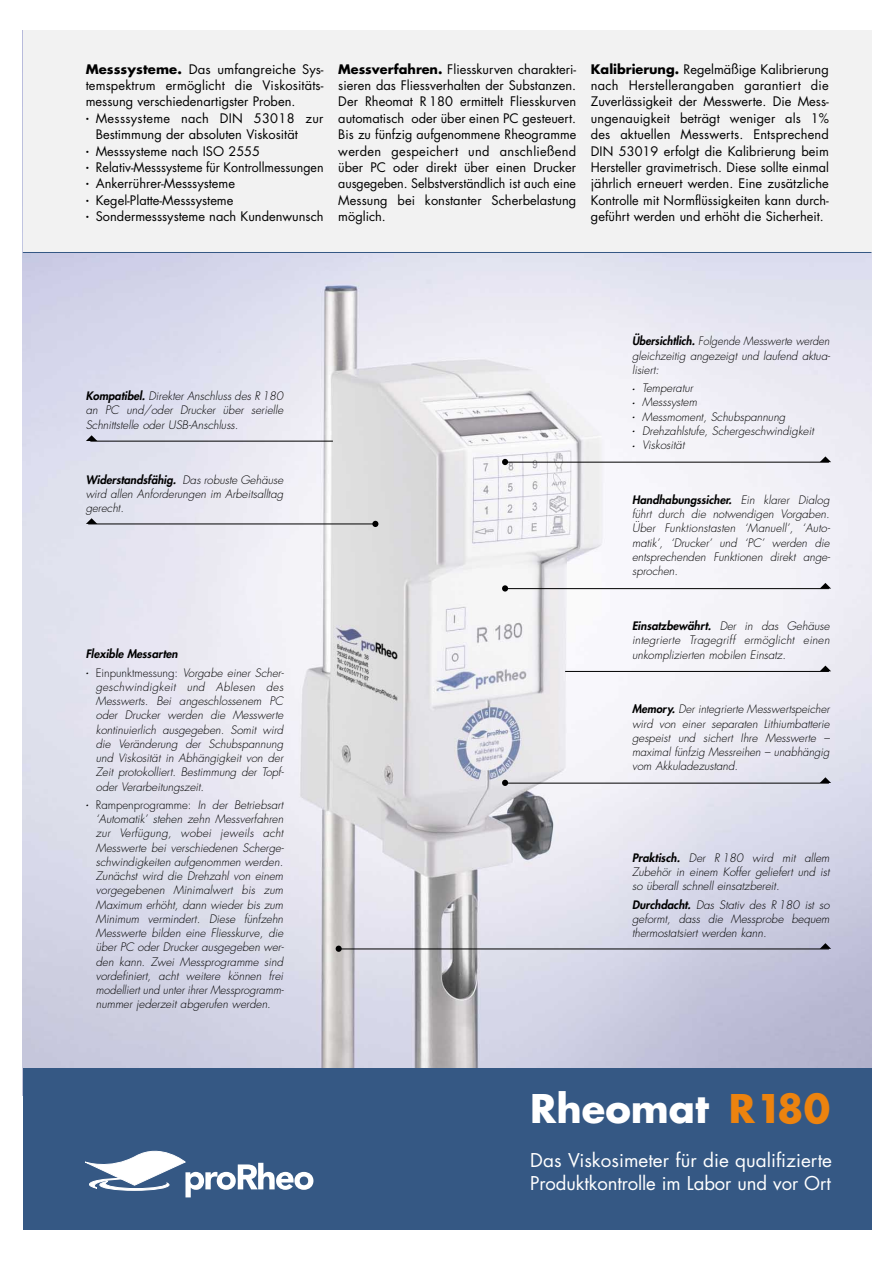
<style>
.page{position:relative;width:893px;height:1263px;background:#fff}
.page>*{position:absolute;margin:0;border:0;box-sizing:border-box;transform-origin:0 0}
.t1{font:700 38.4px "Futura";color:#fff}
.t2{font:18.6px/23.1px "Futura";color:#fff}
.t3{font:12.9px/16.4px "Futura";color:#000;text-align:justify}
.t4{font:italic 300 11.4px/14.2px "Futura";color:#000;text-align:justify}
.t5{font:italic 300 11.4px/14.2px "Futura";color:#000;text-align:justify;scale:.96 1}
.t6{font:italic 800 11.4px "Futura";color:#000}
.s1{font-weight:700}
.s2{font-size:5.7px}
.s3{font-weight:800}
.s4{font-size:4.2px}
.s5{font-style:normal}
.s6{color:#ec830f}
</style>
<div class="page">
<img style="left:23px;top:253px;width:848px;height:815px">
<div style="left:23px;top:1068px;width:848px;height:162px;background:#355884"></div>
<div style="left:23px;top:30px;width:848px;height:223px;background:#f2f2f2"></div>
<hr style="left:23px;top:252px;width:848px;height:1px;background:#355884">
<svg style="left:85px;top:1150px;width:228px;height:47px"></svg>
<hr style="left:90px;top:441px;width:243px;height:1px;background:#000">
<svg style="left:86px;top:435px;width:11px;height:6px"></svg>
<hr style="left:565px;top:671px;width:263px;height:1px;background:#000">
<svg style="left:819px;top:666px;width:12px;height:5px"></svg>
<hr style="left:505px;top:588px;width:323px;height:1px;background:#000">
<div style="left:502px;top:585px;width:6px;height:7px;background:#000;border-radius:50%"></div>
<svg style="left:819px;top:583px;width:12px;height:6px"></svg>
<hr style="left:505px;top:462px;width:323px;height:1px;background:#000">
<svg style="left:502px;top:459px;width:6px;height:6px"></svg>
<svg style="left:819px;top:456px;width:12px;height:6px"></svg>
<hr style="left:505px;top:783px;width:323px;height:1px;background:#000">
<svg style="left:502px;top:780px;width:6px;height:6px"></svg>
<svg style="left:819px;top:777px;width:12px;height:6px"></svg>
<hr style="left:340px;top:949px;width:488px;height:1px;background:#000">
<div style="left:335px;top:946px;width:7px;height:6px;background:#000;border-radius:50%"></div>
<svg style="left:819px;top:943px;width:12px;height:6px"></svg>
<hr style="left:88px;top:524px;width:288px;height:1px;background:#000">
<svg style="left:372px;top:521px;width:6px;height:6px"></svg>
<svg style="left:86px;top:518px;width:11px;height:6px"></svg>
<p class="t3" style="left:86px;top:62px;width:239px"><span class="s1">Messsysteme.</span> Das umfangreiche Sys&shy;temspektrum ermöglicht die Viskositäts&shy;messung verschiedenartigster Proben.</p>
<p class="t3" style="left:96px;top:111px;width:229px;text-indent:-10px"><span class="s2">•</span> Messsysteme nach DIN 53018 zur<br>Bestimmung der absoluten Viskosität</p>
<p class="t3" style="left:86px;top:144px;width:176px"><span class="s2">•</span> Messsysteme nach ISO 2555</p>
<p class="t3" style="left:86px;top:160px;width:239px"><span class="s2">•</span> Relativ-Messsysteme für Kontrollmessungen</p>
<p class="t3" style="left:86px;top:176px;width:151px"><span class="s2">•</span> Ankerrührer-Messsysteme</p>
<p class="t3" style="left:86px;top:193px;width:149px"><span class="s2">•</span> Kegel-Platte-Messsysteme</p>
<p class="t3" style="left:86px;top:209px;width:239px"><span class="s2">•</span> Sondermesssysteme nach Kundenwunsch</p>
<p class="t3" style="left:338px;top:62px;width:239px"><span class="s1">Messverfahren.</span> Fliesskurven charakteri&shy;sieren das Fliessverhalten der Substanzen.<br>Der Rheomat R 180 ermittelt Fliesskurven automatisch oder über einen PC gesteuert.<br>Bis zu fünfzig aufgenommene Rheogramme werden gespeichert und anschließend über PC oder direkt über einen Drucker ausgegeben. Selbstverständlich ist auch eine Messung bei konstanter Scherbelastung möglich.</p>
<p class="t3" style="left:591px;top:62px;width:240px"><span class="s1">Kalibrierung.</span> Regelmäßige Kalibrierung nach Herstellerangaben garantiert die Zuverlässigkeit der Messwerte. Die Mess&shy;ungenauigkeit beträgt weniger als 1% des aktuellen Messwerts. Entsprechend DIN 53019 erfolgt die Kalibrierung beim Hersteller gravimetrisch. Diese sollte einmal jährlich erneuert werden. Eine zusätzliche Kontrolle mit Normflüssigkeiten kann durch&shy;geführt werden und erhöht die Sicherheit.</p>
<p class="t4" style="left:86px;top:390px;width:199px"><span class="s3">Kompatibel.</span> Direkter Anschluss des R 180 an PC und/oder Drucker über serielle Schnittstelle oder USB-Anschluss.</p>
<p class="t4" style="left:86px;top:473px;width:199px"><span class="s3">Widerstandsfähig.</span> Das robuste Gehäuse wird allen Anforderungen im Arbeitsalltag gerecht.</p>
<p class="t6" style="left:86px;top:649px;width:94px">Flexible Messarten</p>
<p class="t4" style="left:96px;top:666px;width:189px;text-indent:-10px"><span class="s4">•</span> <span class="s5">Einpunktmessung:</span> Vorgabe einer Scher&shy;geschwindigkeit und Ablesen des Messwerts. Bei angeschlossenem PC oder Drucker werden die Messwerte kontinuierlich ausgegeben. Somit wird die Veränderung der Schubspannung und Viskosität in Abhängigkeit von der Zeit protokolliert. Bestimmung der Topf&shy;oder Verarbeitungszeit.</p>
<p class="t4" style="left:96px;top:799px;width:190px;text-indent:-10px"><span class="s4">•</span> <span class="s5">Rampenprogramme:</span> In der Betriebsart ‘Automatik’ stehen zehn Messverfahren zur Verfügung, wobei jeweils acht Messwerte bei verschiedenen Scherge&shy;schwindigkeiten aufgenommen werden.<br>Zunächst wird die Drehzahl von einem vorgegebenen Minimalwert bis zum Maximum erhöht, dann wieder bis zum Minimum vermindert. Diese fünfzehn Messwerte bilden eine Fliesskurve, die über PC oder Drucker ausgegeben wer&shy;den kann. Zwei Messprogramme sind vordefiniert, acht weitere können frei modelliert und unter ihrer Messprogramm&shy;nummer jederzeit abgerufen werden.</p>
<p class="t5" style="left:632px;top:335px;width:208px"><span class="s3">Übersichtlich.</span> Folgende Messwerte werden gleichzeitig angezeigt und laufend aktua&shy;lisiert:</p>
<p class="t4" style="left:632px;top:382px;width:62px"><span class="s4">•</span> Temperatur</p>
<p class="t4" style="left:632px;top:396px;width:66px"><span class="s4">•</span> Messsystem</p>
<p class="t4" style="left:632px;top:410px;width:155px"><span class="s4">•</span> Messmoment, Schubspannung</p>
<p class="t4" style="left:632px;top:425px;width:183px"><span class="s4">•</span> Drehzahlstufe, Schergeschwindigkeit</p>
<p class="t4" style="left:632px;top:439px;width:54px"><span class="s4">•</span> Viskosität</p>
<p class="t4" style="left:632px;top:494px;width:200px"><span class="s3">Handhabungssicher.</span> Ein klarer Dialog führt durch die notwendigen Vorgaben.<br>Über Funktionstasten ‘Manuell’, ‘Auto&shy;matik’, ‘Drucker’ und ‘PC’ werden die entsprechenden Funktionen direkt ange&shy;sprochen.</p>
<p class="t4" style="left:632px;top:620px;width:199px"><span class="s3">Einsatzbewährt.</span> Der in das Gehäuse integrierte Tragegriff ermöglicht einen unkomplizierten mobilen Einsatz.</p>
<p class="t4" style="left:632px;top:703px;width:199px"><span class="s3">Memory.</span> Der integrierte Messwertspeicher wird von einer separaten Lithiumbatterie gespeist und sichert Ihre Messwerte – maximal fünfzig Messreihen – unabhängig vom Akkuladezustand.</p>
<p class="t4" style="left:632px;top:852px;width:199px"><span class="s3">Praktisch.</span> Der R 180 wird mit allem Zubehör in einem Koffer geliefert und ist so überall schnell einsatzbereit.</p>
<p class="t4" style="left:632px;top:898px;width:199px"><span class="s3">Durchdacht.</span> Das Stativ des R 180 ist so geformt, dass die Messprobe bequem thermostatsiert werden kann.</p>
<h1 class="t1" style="left:530px;top:1091px;width:301px">Rheomat <span class="s6">R180</span></h1>
<h2 class="t2" style="left:530px;top:1150px;width:303px">Das Viskosimeter für die qualifizierte<br>Produktkontrolle im Labor und vor Ort</h2>
</div>
